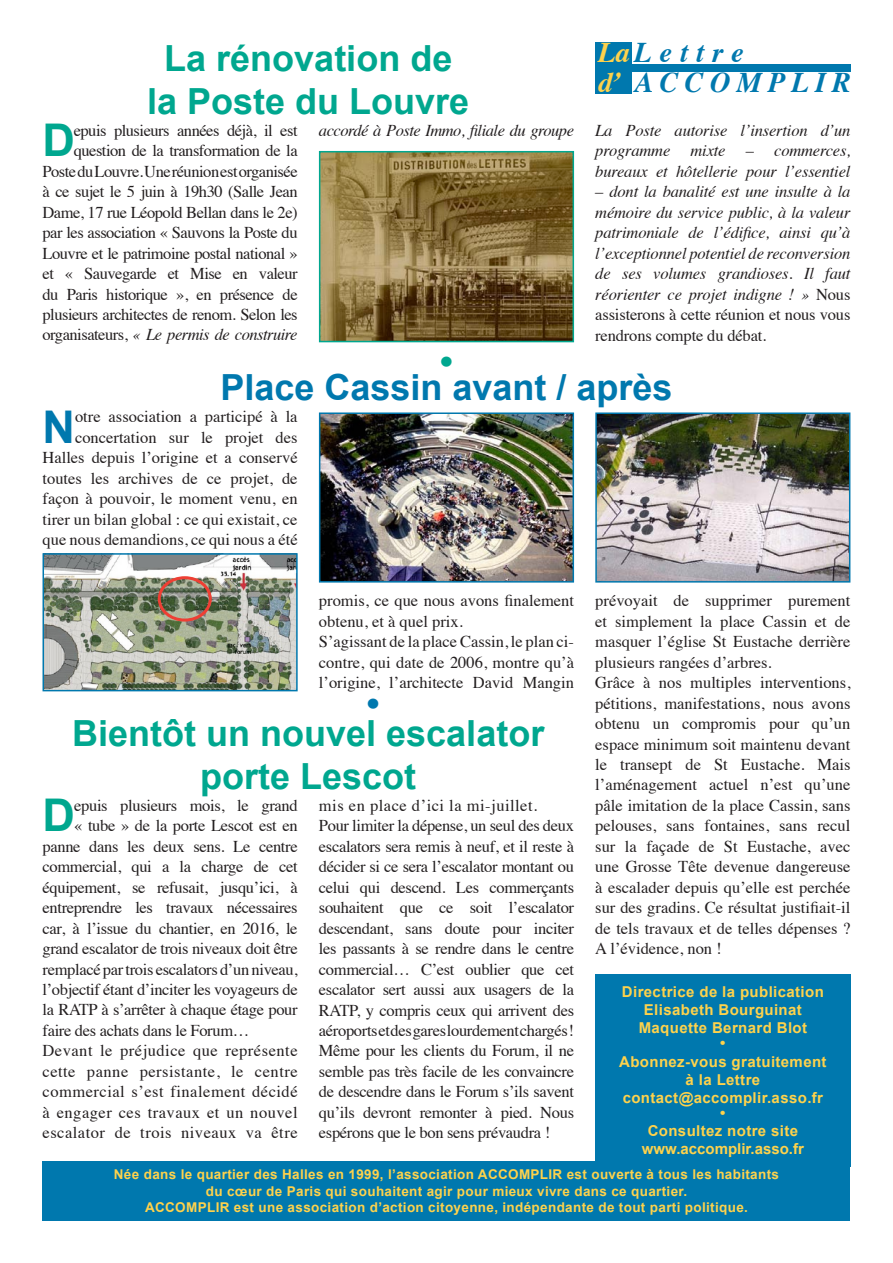
<style>
.page{position:relative;width:893px;height:1263px;background:#fff}
.page>*{position:absolute;margin:0;border:0;box-sizing:border-box;transform-origin:0 0}
.Texte{font:700 45px "Arial";color:#00a78f}
.Texte-2{font:700 45px "Arial";color:#0078ae}
.Gros_titre{font:700 36px/43.2px "Arial";color:#00a78f;text-align:center}
.Gros_titre-2{font:700 36px "Arial";color:#0078ae}
.t1{font:italic 700 28.5px "Times";letter-spacing:.215em;color:#0078ae}
.t2{font:italic 700 28.5px "Times";letter-spacing:.28em;color:#0078ae}
.Texte-3{font:16.5px/20.4px "Times";letter-spacing:-.02em;color:#231f20;text-align:justify}
.Texte-4{font:italic 16.5px/20.4px "Times";letter-spacing:-.01em;color:#231f20;text-align:justify}
.Texte-5{font:16.5px/20.4px "Times";color:#231f20;text-align:right}
.Texte-6{font:italic 16.5px "Times";letter-spacing:-.03em;color:#231f20}
.Texte-7{font:16.5px "Times";letter-spacing:.03em;color:#231f20}
.t3{font:700 15px "Arial";letter-spacing:.025em;color:#fed24c}
.t4{font:700 15px "Arial";color:#fed24c}
.t5{font:700 13.5px "Arial";letter-spacing:.025em;color:#fed24c}
.s1{color:#fed24c}
.s2{font-style:italic}
.s3{font-style:normal}
</style>
<div class="page">
<div style="left:43px;top:1161px;width:807px;height:59px;background:#0078ae"></div>
<div style="left:595px;top:43px;width:37px;height:51px;background:#0078ae"></div>
<div style="left:595px;top:64px;width:255px;height:7px;background:#0078ae"></div>
<div style="left:595px;top:974px;width:255px;height:192px;background:#0078ae"></div>
<img style="left:322px;top:154px;width:249px;height:185px">
<div style="left:319px;top:151px;width:255px;height:191px;border:2px solid #00a78f"></div>
<img style="left:322px;top:415px;width:249px;height:165px">
<div style="left:319px;top:412px;width:255px;height:171px;border:2px solid #0078ae"></div>
<img style="left:598px;top:415px;width:249px;height:165px">
<div style="left:595px;top:412px;width:255px;height:171px;border:2px solid #0078ae"></div>
<img style="left:46px;top:556px;width:249px;height:132px">
<div style="left:43px;top:553px;width:255px;height:138px;border:2px solid #0078ae"></div>
<div style="left:158px;top:576px;width:54px;height:45px;border:3px solid #ee3f34;border-radius:50%"></div>
<p class="Gros_titre" style="left:147px;top:38px;width:324px">La rénovation de la Poste du Louvre</p>
<p class="t2" style="left:598px;top:26px;width:147px"><span class="s1">La</span>Lettre</p>
<p class="t1" style="left:598px;top:55px;width:255px"><span class="s1">d’</span> ACCOMPLIR</p>
<p class="Texte" style="left:43px;top:111px;width:34px">D</p>
<p class="Texte-3" style="left:43px;top:119px;width:257px;text-align:right">epuis plusieurs années déjà, il est question de la transformation de la Poste du Louvre. Une réunion est organisée à ce sujet le 5 juin à 19h30 (Salle Jean Dame, 17 rue Léopold Bellan dans le 2e) par les association « Sauvons la Poste du Louvre et le patrimoine postal national » et « Sauvegarde et Mise en valeur du Paris historique », en présence de plusieurs architectes de renom. Selon les organisateurs, <span class="s2">« Le permis de construire</span></p>
<p class="Texte-6" style="left:319px;top:116px;width:257px">accordé à Poste Immo, filiale du groupe</p>
<p class="Texte-4" style="left:595px;top:119px;width:257px">La Poste autorise l’insertion d’un programme mixte – commerces, bureaux et hôtellerie pour l’essentiel</p>
<p class="Texte-4" style="left:595px;top:181px;width:257px">– dont la banalité est une insulte à la mémoire du service public, à la valeur patrimoniale de l’édifice, ainsi qu’à l’exceptionnel potentiel de reconversion de ses volumes grandioses. Il faut réorienter ce projet indigne ! » <span class="s3">Nous assisterons à cette réunion et nous vous rendrons compte du débat.</span></p>
<p class="Gros_titre" style="left:440px;top:341px;width:14px">•</p>
<p class="Gros_titre-2" style="left:220px;top:363px;width:454px">Place Cassin avant / après</p>
<p class="Texte-2" style="left:43px;top:397px;width:34px">N</p>
<p class="Texte-5" style="left:43px;top:405px;width:257px">otre association a participé à la concertation sur le projet des Halles depuis l’origine et a conservé toutes les archives de ce projet, de façon à pouvoir, le moment venu, en tirer un bilan global : ce qui existait, ce que nous demandions, ce qui nous a été</p>
<p class="Texte-5" style="left:319px;top:589px;width:257px;text-align:left">promis, ce que nous avons finalement obtenu, et à quel prix.</p>
<p class="Texte-3" style="left:319px;top:630px;width:257px">S’agissant de la place Cassin, le plan ci&shy;contre, qui date de 2006, montre qu’à l’origine, l’architecte David Mangin</p>
<p class="Gros_titre-2" style="left:367px;top:680px;width:14px">•</p>
<p class="Gros_titre" style="left:72px;top:713px;width:474px">Bientôt un nouvel escalator porte Lescot</p>
<p class="Texte" style="left:43px;top:786px;width:34px">D</p>
<p class="Texte-3" style="left:74px;top:794px;width:225px">epuis plusieurs mois, le grand</p>
<p class="Texte-3" style="left:74px;top:814px;width:225px">« tube » de la porte Lescot est en</p>
<p class="Texte-3" style="left:43px;top:834px;width:257px">panne dans les deux sens. Le centre</p>
<p class="Texte-3" style="left:43px;top:855px;width:257px">commercial, qui a la charge de cet</p>
<p class="Texte-3" style="left:43px;top:875px;width:257px">équipement, se refusait, jusqu’ici, à</p>
<p class="Texte-3" style="left:43px;top:896px;width:257px">entreprendre les travaux nécessaires</p>
<p class="Texte-3" style="left:43px;top:916px;width:257px">car, à l’issue du chantier, en 2016, le</p>
<p class="Texte-3" style="left:43px;top:937px;width:257px">grand escalator de trois niveaux doit être</p>
<p class="Texte-3" style="left:43px;top:957px;width:257px">remplacé par trois escalators d’un niveau,</p>
<p class="Texte-3" style="left:43px;top:978px;width:257px">l’objectif étant d’inciter les voyageurs de</p>
<p class="Texte-3" style="left:43px;top:998px;width:257px">la RATP à s’arrêter à chaque étage pour</p>
<p class="Texte-3" style="left:43px;top:1019px;width:208px">faire des achats dans le Forum…</p>
<p class="Texte-3" style="left:43px;top:1039px;width:257px">Devant le préjudice que représente cette panne persistante, le centre commercial s’est finalement décidé à engager ces travaux et un nouvel escalator de trois niveaux va être</p>
<p class="Texte-7" style="left:319px;top:790px;width:220px">mis en place d’ici la mi-juillet.</p>
<p class="Texte-3" style="left:319px;top:814px;width:257px">Pour limiter la dépense, un seul des deux escalators sera remis à neuf, et il reste à décider si ce sera l’escalator montant ou celui qui descend. Les commerçants souhaitent que ce soit l’escalator descendant, sans doute pour inciter les passants à se rendre dans le centre commercial… C’est oublier que cet escalator sert aussi aux usagers de la RATP, y compris ceux qui arrivent des aéroports et des gares lourdement chargés !<br>Même pour les clients du Forum, il ne semble pas très facile de les convaincre de descendre dans le Forum s’ils savent qu’ils devront remonter à pied. Nous espérons que le bon sens prévaudra !</p>
<p class="Texte-3" style="left:595px;top:589px;width:257px">prévoyait de supprimer purement et simplement la place Cassin et de masquer l’église St Eustache derrière plusieurs rangées d’arbres.</p>
<p class="Texte-3" style="left:595px;top:671px;width:257px">Grâce à nos multiples interventions, pétitions, manifestations, nous avons obtenu un compromis pour qu’un espace minimum soit maintenu devant le transept de St Eustache. Mais l’aménagement actuel n’est qu’une pâle imitation de la place Cassin, sans pelouses, sans fontaines, sans recul sur la façade de St Eustache, avec une Grosse Tête devenue dangereuse à escalader depuis qu’elle est perchée sur des gradins. Ce résultat justifiait-il de tels travaux et de telles dépenses ?<br>A l’évidence, non !</p>
<p class="t3" style="left:622px;top:982px;width:203px">Directrice de la publication</p>
<p class="t3" style="left:644px;top:1000px;width:159px">Elisabeth Bourguinat</p>
<p class="t3" style="left:639px;top:1018px;width:170px">Maquette Bernard Blot</p>
<p class="t3" style="left:720px;top:1033px;width:7px">•</p>
<p class="t3" style="left:619px;top:1051px;width:209px">Abonnez-vous gratuitement</p>
<p class="t3" style="left:686px;top:1069px;width:76px">à la Lettre</p>
<p class="t3" style="left:623px;top:1087px;width:202px">contact@accomplir.asso.fr</p>
<p class="t3" style="left:720px;top:1102px;width:7px">•</p>
<p class="t3" style="left:648px;top:1120px;width:152px">Consultez notre site</p>
<p class="t4" style="left:642px;top:1138px;width:163px">www.accomplir.asso.fr</p>
<p class="t5" style="left:114px;top:1166px;width:667px">Née dans le quartier des Halles en 1999, l’association ACCOMPLIR est ouverte à tous les habitants</p>
<p class="t5" style="left:206px;top:1182px;width:483px">du cœur de Paris qui souhaitent agir pour mieux vivre dans ce quartier.</p>
<p class="t5" style="left:145px;top:1198px;width:604px">ACCOMPLIR est une association d’action citoyenne, indépendante de tout parti politique.</p>
</div>
